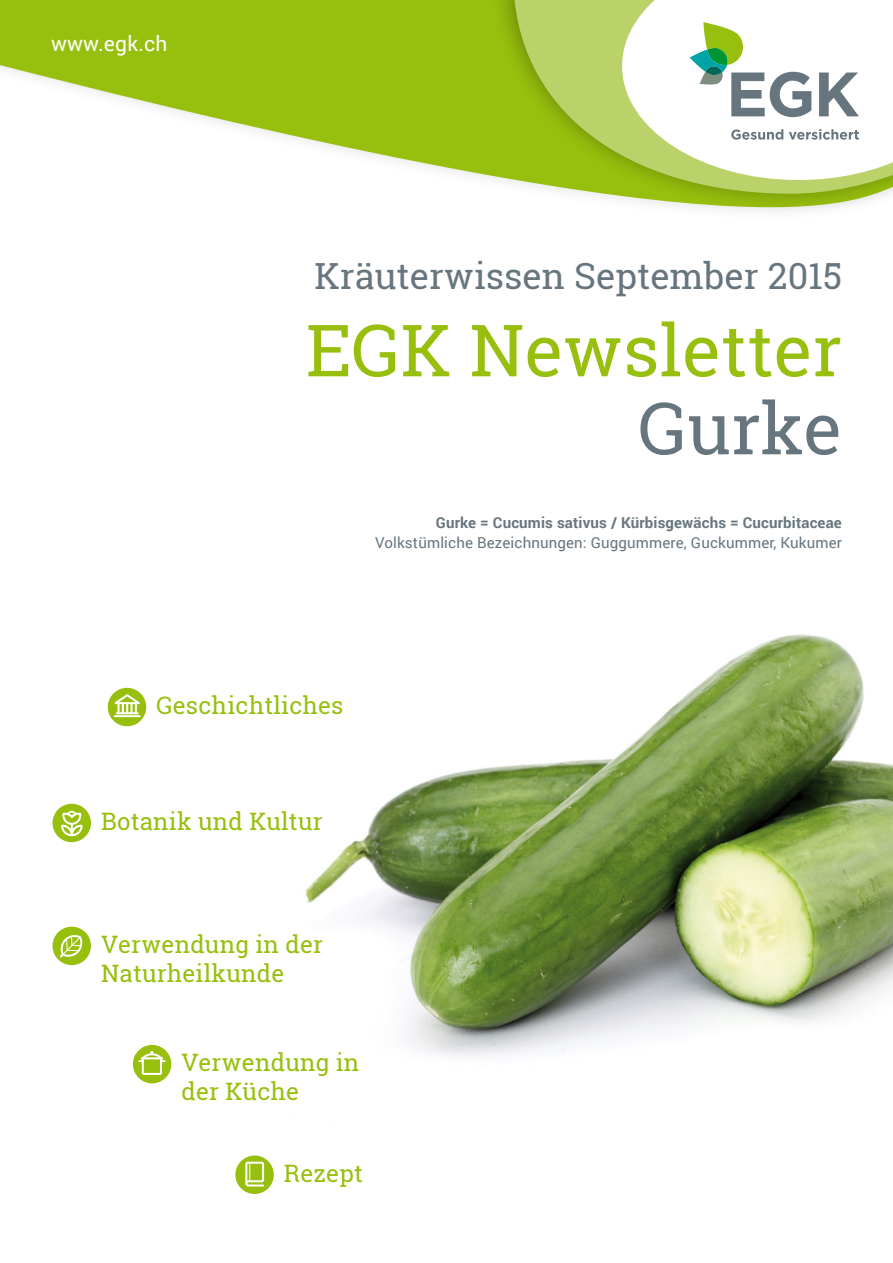
<style>
.page{position:relative;width:893px;height:1263px;background:#fff}
.page>*{position:absolute;margin:0;border:0;box-sizing:border-box;transform-origin:0 0}
.t1{font:72px "Roboto Slab";color:#97bf0d}
.t2{font:72px "Roboto Slab";letter-spacing:-.005em;color:#67757e}
.t3{font:36px "Roboto Slab";color:#67757e}
.t4{font:24px/28.8px "Roboto Slab";letter-spacing:.01em;color:#97bf0d}
.t5{font:21px "Roboto";letter-spacing:.01em;color:#fff}
.t6{font:15px "Roboto";letter-spacing:.01em;color:#67757e}
.t7{font:700 15px "Roboto";letter-spacing:.01em;color:#67757e}
</style>
<div class="page">
<img style="left:293px;top:634px;width:600px;height:482px">
<svg style="left:0;top:0;width:490px;height:179px;fill:#97bf0d"></svg>
<div style="left:490px;top:0;width:403px;height:213px;background:#000;opacity:.4"></div>
<svg style="left:513px;top:0;width:380px;height:194px;background:#aac744"></svg>
<svg style="left:622px;top:0;width:271px;height:180px"></svg>
<svg style="left:690px;top:22px;width:121px;height:95px"></svg>
<svg style="left:819px;top:73px;width:40px;height:43px"></svg>
<svg style="left:731px;top:129px;width:52px;height:11px"></svg>
<svg style="left:789px;top:129px;width:70px;height:11px"></svg>
<div style="left:108px;top:688px;width:38px;height:38px;background:#97bf0d;border-radius:50%"></div>
<svg style="left:114px;top:694px;width:26px;height:20px"></svg>
<hr style="left:116px;top:712px;width:23px;height:2px;background:#fff">
<hr style="left:114px;top:715px;width:27px;height:2px;background:#fff">
<div style="left:53px;top:804px;width:38px;height:38px;background:#97bf0d;border-radius:50%"></div>
<svg style="left:61px;top:810px;width:22px;height:26px"></svg>
<div style="left:53px;top:927px;width:38px;height:38px;background:#97bf0d;border-radius:50%"></div>
<svg style="left:60px;top:935px;width:23px;height:22px"></svg>
<div style="left:133px;top:1045px;width:38px;height:38px;background:#97bf0d;border-radius:50%"></div>
<svg style="left:138px;top:1051px;width:28px;height:24px"></svg>
<svg style="left:235px;top:1155px;width:39px;height:39px"></svg>
<svg style="left:245px;top:1162px;width:19px;height:24px"></svg>
<p class="t5" style="left:51px;top:29px;width:118px">www.egk.ch</p>
<h2 class="t3" style="left:314px;top:251px;width:529px">Kräuterwissen September 2015</h2>
<h1 class="t1" style="left:306px;top:301px;width:538px">EGK Newsletter</h1>
<h1 class="t2" style="left:639px;top:379px;width:205px">Gurke</h1>
<p class="t7" style="left:436px;top:512px;width:407px">Gurke = Cucumis sativus / Kürbisgewächs = Cucurbitaceae</p>
<p class="t6" style="left:375px;top:532px;width:468px">Volkstümliche Bezeichnungen: Guggummere, Guckummer, Kukumer</p>
<p class="t4" style="left:156px;top:691px;width:189px">Geschichtliches</p>
<p class="t4" style="left:101px;top:807px;width:223px">Botanik und Kultur</p>
<p class="t4" style="left:101px;top:929px;width:224px">Verwendung in der<br>Naturheilkunde</p>
<p class="t4" style="left:181px;top:1048px;width:179px">Verwendung in der Küche</p>
<p class="t4" style="left:284px;top:1158px;width:81px">Rezept</p>
</div>
